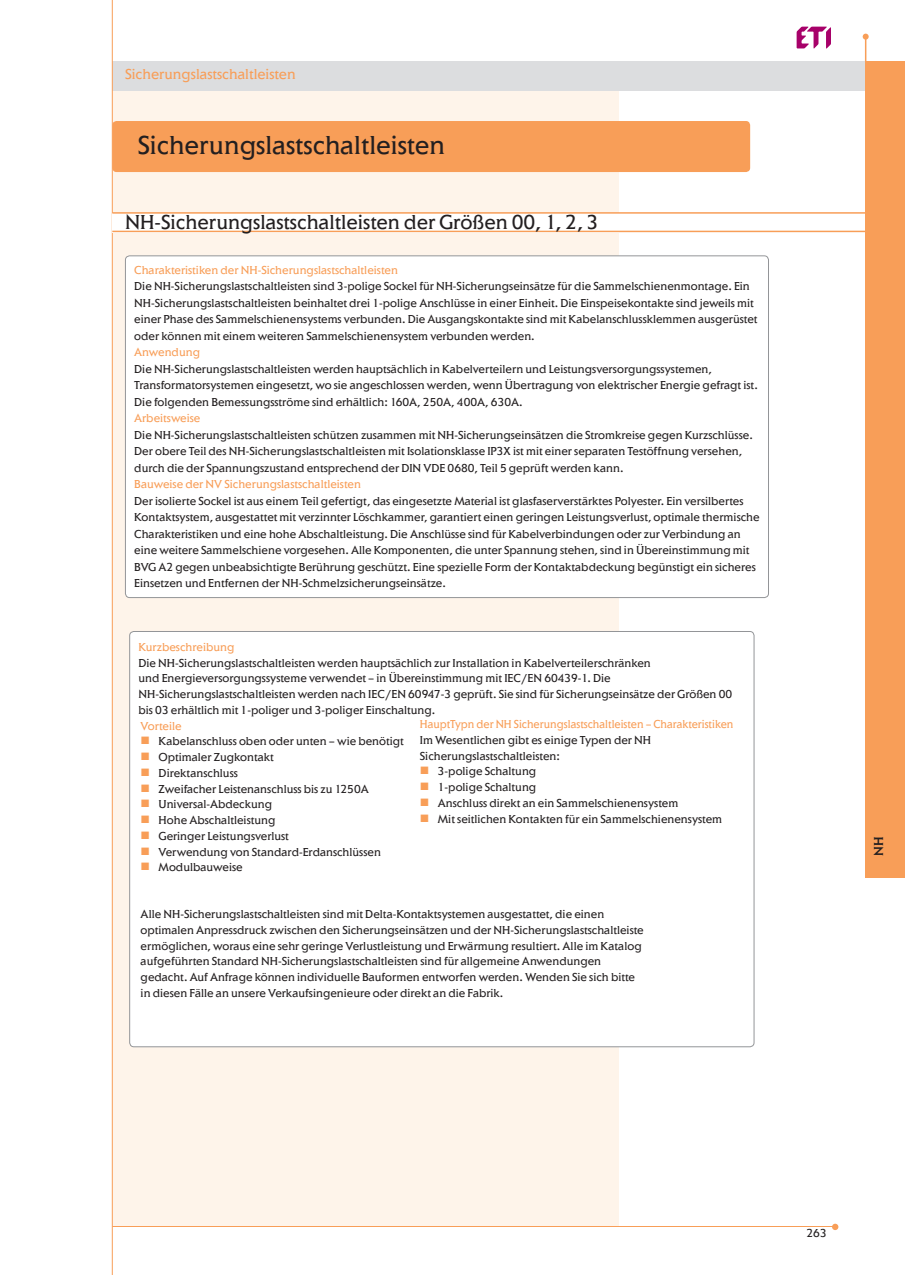
<style>
.page{position:relative;width:905px;height:1275px;background:#fff}
.page>*{position:absolute;margin:0;border:0;box-sizing:border-box;transform-origin:0 0}
.t1{font:27px "Elan Itc TEE";color:#231f20}
.t2{font:21px "Elan Itc TEE";color:#231f20}
.t3{font:15px "Elan Itc TEE";color:#f89e58}
.t4{font:500 13.5px "Elan SC Itc TEE";color:#231f20}
.t5{font:12px/16.5px "Elan Itc TEE";color:#231f20}
.t6{font:12px "Elan Itc TEE";color:#f89e58}
.t7{font:12px "Elan Itc TEE";color:#f89e58;scale:.95 1}
.s1{color:#f89e58}
</style>
<div class="page">
<div style="left:112px;top:91px;width:506px;height:1135px;background:#fef4ea"></div>
<svg style="left:832px;top:1224px;width:6px;height:6px"></svg>
<hr style="left:112px;top:1226px;width:723px;height:1px;background:#f89e58">
<div style="left:112px;top:61px;width:754px;height:30px;background:#dcdddf"></div>
<div style="left:865px;top:61px;width:40px;height:817px;background:#f89e58"></div>
<svg style="left:863px;top:34px;width:6px;height:27px"></svg>
<svg style="left:797px;top:27px;width:34px;height:22px"></svg>
<hr style="left:112px;top:0;width:1px;height:1275px;background:#f89e58">
<div style="left:112px;top:121px;width:638px;height:51px;background:#f89e58;border-radius:4px"></div>
<div style="left:112px;top:213px;width:753px;height:19px;background:#fff"></div>
<hr style="left:112px;top:212px;width:753px;height:2px;background:#f89e58">
<hr style="left:112px;top:231px;width:753px;height:1px;background:#f89e58">
<div style="left:125px;top:256px;width:643px;height:341px;background:#fff;border-radius:4px"></div>
<div style="left:130px;top:631px;width:624px;height:416px;background:#fff;border-radius:4px"></div>
<p class="t3" style="left:125px;top:65px;width:172px">Sicherungslastschaltleisten</p>
<h1 class="t1" style="left:138px;top:129px;width:309px">Sicherungslastschaltleisten</h1>
<h2 class="t2" style="left:125px;top:209px;width:475px">NH-Sicherungslastschaltleisten der Größen 00, 1, 2, 3</h2>
<p class="t6" style="left:134px;top:263px;width:265px">Charakteristiken der NH-Sicherungslastschaltleisten</p>
<p class="t5" style="left:134px;top:278px;width:625px">Die NH-Sicherungslastschaltleisten sind 3-polige Sockel für NH-Sicherungseinsätze für die Sammelschienenmontage. Ein NH-Sicherungslastschaltleisten beinhaltet drei 1-polige Anschlüsse in einer Einheit. Die Einspeisekontakte sind jeweils mit einer Phase des Sammelschienensystems verbunden. Die Ausgangskontakte sind mit Kabelanschlussklemmen ausgerüstet oder können mit einem weiteren Sammelschienensystem verbunden werden.</p>
<p class="t6" style="left:134px;top:345px;width:67px">Anwendung</p>
<p class="t5" style="left:134px;top:360px;width:625px">Die NH-Sicherungslastschaltleisten werden hauptsächlich in Kabelverteilern und Leistungsversorgungssystemen,<br>Transformatorsystemen eingesetzt, wo sie angeschlossen werden, wenn Übertragung von elektrischer Energie gefragt ist.<br>Die folgenden Bemessungsströme sind erhältlich: 160A, 250A, 400A, 630A.</p>
<p class="t6" style="left:134px;top:411px;width:68px">Arbeitsweise</p>
<p class="t5" style="left:134px;top:426px;width:620px">Die NH-Sicherungslastschaltleisten schützen zusammen mit NH-Sicherungseinsätzen die Stromkreise gegen Kurzschlüsse.<br>Der obere Teil des NH-Sicherungslastschaltleisten mit Isolationsklasse IP3X ist mit einer separaten Testöffnung versehen, durch die der Spannungszustand entsprechend der DIN VDE 0680, Teil 5 geprüft werden kann.</p>
<p class="t6" style="left:134px;top:477px;width:228px">Bauweise der NV Sicherungslastschaltleisten</p>
<p class="t5" style="left:134px;top:492px;width:627px">Der isolierte Sockel ist aus einem Teil gefertigt, das eingesetzte Material ist glasfaserverstärktes Polyester. Ein versilbertes Kontaktsystem, ausgestattet mit verzinnter Löschkammer, garantiert einen geringen Leistungsverlust, optimale thermische Charakteristiken und eine hohe Abschaltleistung. Die Anschlüsse sind für Kabelverbindungen oder zur Verbindung an eine weitere Sammelschiene vorgesehen. Alle Komponenten, die unter Spannung stehen, sind in Übereinstimmung mit BVG A2 gegen unbeabsichtigte Berührung geschützt. Eine spezielle Form der Kontaktabdeckung begünstigt ein sicheres Einsetzen und Entfernen der NH-Schmelzsicherungseinsätze.</p>
<p class="t6" style="left:139px;top:640px;width:97px">Kurzbeschreibung</p>
<p class="t5" style="left:139px;top:655px;width:595px;line-height:15.8px">Die NH-Sicherungslastschaltleisten werden hauptsächlich zur Installation in Kabelverteilerschränken<br>und Energieversorgungssysteme verwendet – in Übereinstimmung mit IEC/EN 60439-1. Die NH-Sicherungslastschaltleisten werden nach IEC/EN 60947-3 geprüft. Sie sind für Sicherungseinsätze der Größen 00 bis 03 erhältlich mit 1-poliger und 3-poliger Einschaltung.</p>
<p class="t6" style="left:141px;top:718px;width:43px">Vorteile</p>
<p class="t5" style="left:141px;top:733px;width:265px"><span class="s1">■</span> Kabelanschluss oben oder unten – wie benötigt</p>
<p class="t5" style="left:141px;top:749px;width:135px"><span class="s1">■</span> Optimaler Zugkontakt</p>
<p class="t5" style="left:141px;top:764px;width:99px"><span class="s1">■</span> Direktanschluss</p>
<p class="t5" style="left:141px;top:780px;width:230px"><span class="s1">■</span> Zweifacher Leistenanschluss bis zu 1250A</p>
<p class="t5" style="left:141px;top:796px;width:133px"><span class="s1">■</span> Universal-Abdeckung</p>
<p class="t5" style="left:141px;top:812px;width:136px"><span class="s1">■</span> Hohe Abschaltleistung</p>
<p class="t5" style="left:141px;top:827px;width:150px"><span class="s1">■</span> Geringer Leistungsverlust</p>
<p class="t5" style="left:141px;top:843px;width:242px"><span class="s1">■</span> Verwendung von Standard-Erdanschlüssen</p>
<p class="t5" style="left:141px;top:859px;width:104px"><span class="s1">■</span> Modulbauweise</p>
<p class="t7" style="left:420px;top:717px;width:332px">HauptTypn der NH Sicherungslastschaltleisten – Charakteristiken</p>
<p class="t5" style="left:420px;top:732px;width:233px;line-height:15.8px">Im Wesentlichen gibt es einige Typen der NH<br>Sicherungslastschaltleisten:</p>
<p class="t5" style="left:420px;top:763px;width:118px"><span class="s1">■</span> 3-polige Schaltung</p>
<p class="t5" style="left:420px;top:779px;width:118px"><span class="s1">■</span> 1-polige Schaltung</p>
<p class="t5" style="left:420px;top:794px;width:260px"><span class="s1">■</span> Anschluss direkt an ein Sammelschienensystem</p>
<p class="t5" style="left:420px;top:810px;width:304px"><span class="s1">■</span> Mit seitlichen Kontakten für ein Sammelschienensystem</p>
<p class="t5" style="left:141px;top:906px;width:505px;line-height:15.8px">Alle NH-Sicherungslastschaltleisten sind mit Delta-Kontaktsystemen ausgestattet, die einen optimalen Anpressdruck zwischen den Sicherungseinsätzen und der NH-Sicherungslastschaltleiste ermöglichen, woraus eine sehr geringe Verlustleistung und Erwärmung resultiert. Alle im Katalog aufgeführten Standard NH-Sicherungslastschaltleisten sind für allgemeine Anwendungen gedacht. Auf Anfrage können individuelle Bauformen entworfen werden. Wenden Sie sich bitte in diesen Fälle an unsere Verkaufsingenieure oder direkt an die Fabrik.</p>
<p class="t4" style="left:870px;top:856px;width:21px;rotate:-90deg">NH</p>
<p class="t5" style="left:806px;top:1225px;width:22px">263</p>
</div>
